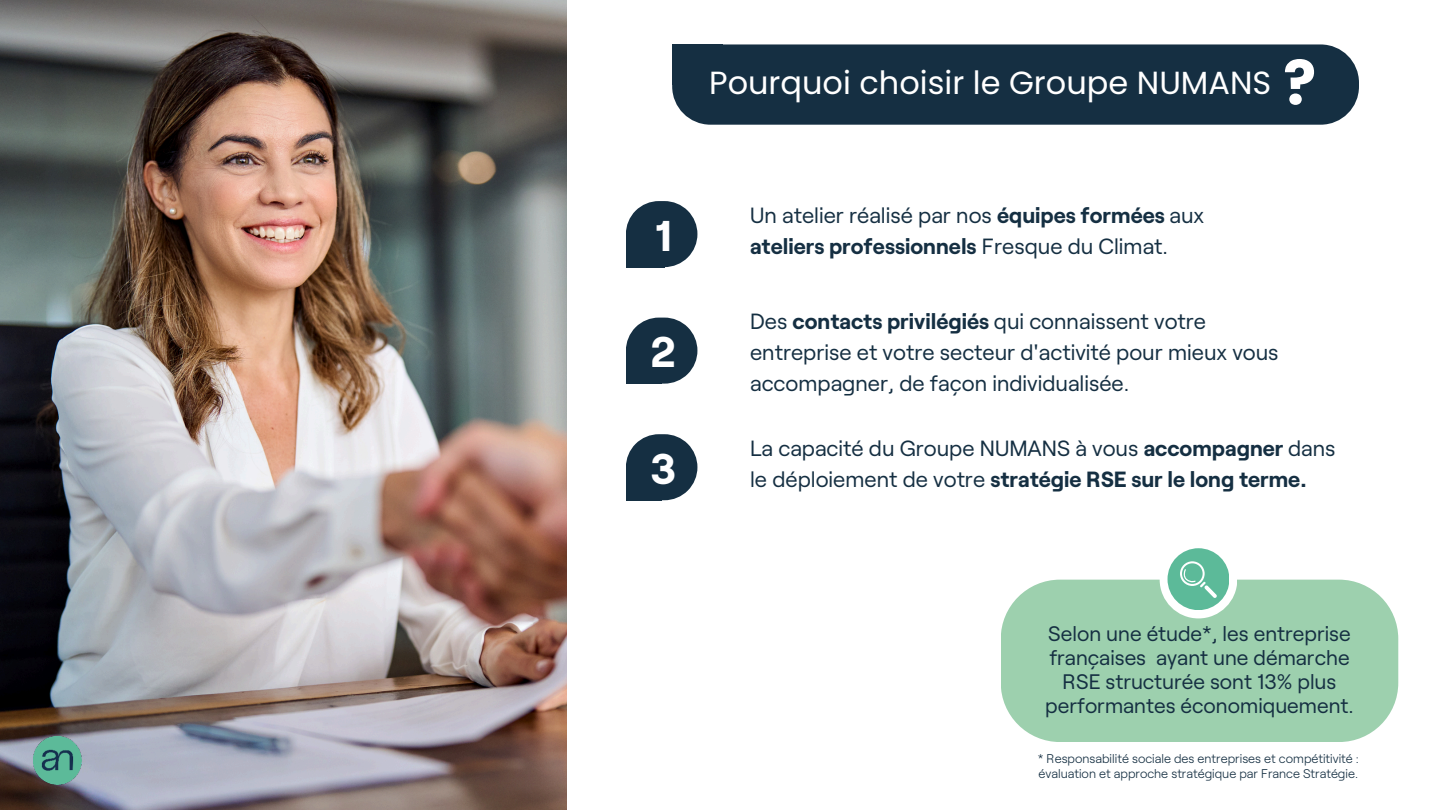
<style>
.page{position:relative;width:1440px;height:810px;background:#fff}
.page>*{position:absolute;margin:0;border:0;box-sizing:border-box;transform-origin:0 0}
.t1{font:700 43px "Roobert";color:#fff}
.t2{font:32px "Poppins";color:#fff}
.t3{font:22px/30.8px "Roobert";color:#152f42}
.t4{font:21px/24px "Roobert";color:#152f42;text-align:center}
.t5{font:300 12.6px/14.3px "Roobert";color:#152f42}
.s1{font-weight:700;font-size:61.3px}
.s2{font-weight:700}
</style>
<div class="page">
<svg style="left:626px;top:434px;width:71px;height:66px"></svg>
<div style="left:626px;top:467px;width:36px;height:33px;background:#152f42"></div>
<svg style="left:626px;top:318px;width:71px;height:66px"></svg>
<div style="left:626px;top:351px;width:36px;height:33px;background:#152f42"></div>
<div style="left:672px;top:44px;width:687px;height:81px;background:#152f42;border-radius:38px"></div>
<div style="left:672px;top:44px;width:51px;height:41px;background:#152f42"></div>
<img style="left:0;top:0;width:567px;height:810px">
<svg style="left:626px;top:201px;width:71px;height:66px"></svg>
<div style="left:626px;top:236px;width:39px;height:31px;background:#152f42"></div>
<div style="left:1001px;top:580px;width:397px;height:162px;background:#9dd0ae;border-radius:59px"></div>
<div style="left:1160px;top:541px;width:77px;height:77px;background:#fff;border-radius:50%"></div>
<div style="left:1168px;top:548px;width:61px;height:62px;background:#5cba99;border-radius:50%"></div>
<svg style="left:1180px;top:561px;width:37px;height:37px"></svg>
<img style="left:33px;top:736px;width:48px;height:48px">
<h2 class="t2" style="left:709px;top:65px;width:609px">Pourquoi choisir le Groupe NUMANS <span class="s1">?</span></h2>
<h1 class="t1" style="left:655px;top:202px;width:18px">1</h1>
<h1 class="t1" style="left:651px;top:319px;width:26px">2</h1>
<h1 class="t1" style="left:650px;top:435px;width:28px">3</h1>
<p class="t3" style="left:750px;top:198px;width:456px">Un atelier réalisé par nos <span class="s2">équipes formées</span> aux <span class="s2">ateliers professionnels</span> Fresque du Climat.</p>
<p class="t3" style="left:750px;top:304px;width:530px">Des <span class="s2">contacts privilégiés</span> qui connaissent votre entreprise et votre secteur d'activité pour mieux vous accompagner, de façon individualisée.</p>
<p class="t3" style="left:750px;top:431px;width:587px">La capacité du Groupe NUMANS à vous <span class="s2">accompagner</span> dans le déploiement de votre <span class="s2">stratégie RSE sur le long terme.</span></p>
<p class="t4" style="left:1045px;top:620px;width:310px">Selon une étude*, les entreprise françaises ayant une démarche<br>RSE structurée sont 13% plus performantes économiquement.</p>
<p class="t5" style="left:1038px;top:751px;width:323px">* Responsabilité sociale des entreprises et compétitivité : évaluation et approche stratégique par France Stratégie.</p>
</div>
